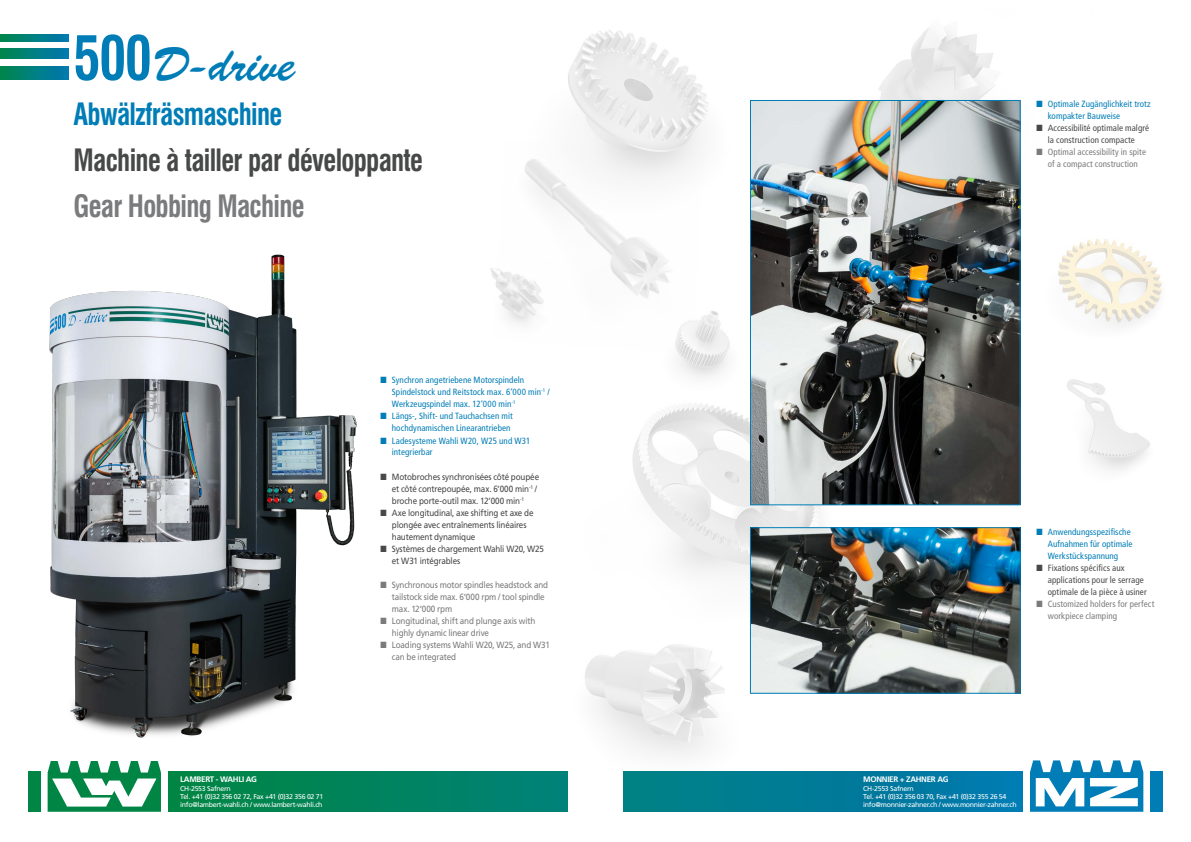
<style>
.page{position:relative;width:1191px;height:842px;background:#fff}
.page>*{position:absolute;margin:0;border:0;box-sizing:border-box;transform-origin:0 0}
.t1{font:48px "Brush Script BT";letter-spacing:.005em;color:#007db6}
.t2{font:700 condensed 30px "Swiss 721 BT";letter-spacing:-.025em;color:#474848;scale:.9 1}
.t3{font:700 condensed 30px "Swiss 721 BT";letter-spacing:-.025em;color:#007db6;scale:.9 1}
.t4{font:700 condensed 30px "Swiss 721 BT";letter-spacing:-.025em;color:#7a7b7c;scale:.9 1}
.t5{font:condensed 9px/12px "Frutiger";letter-spacing:.01em;color:#007db6}
.t6{font:9px/12px "Frutiger";letter-spacing:-.02em;color:#474848;scale:.9 1}
.t7{font:9px/12px "Frutiger";letter-spacing:-.02em;color:#7a7b7c;scale:.9 1}
.t8{font:condensed 9px/12px "Frutiger";letter-spacing:.005em;color:#474848;text-align:center}
.t9{font:condensed 9px/12px "Frutiger";letter-spacing:.005em;color:#7a7b7c;text-align:center}
.t10{font:700 8px "Frutiger";letter-spacing:-.04em;color:#fff}
.t11{font:7px/8.4px "Frutiger";letter-spacing:-.04em;color:#fff}
.s1{font-family:"Swiss 721 BT";font-weight:700;font-stretch:condensed;font-size:60px}
.s2{font-stretch:normal}
</style>
<div class="page">
<img style="left:1058px;top:239px;width:104px;height:87px">
<img style="left:579px;top:222px;width:90px;height:77px">
<img style="left:557px;top:634px;width:214px;height:165px">
<img style="left:525px;top:30px;width:183px;height:192px">
<img style="left:632px;top:404px;width:215px;height:230px">
<img style="left:878px;top:28px;width:143px;height:164px">
<svg style="left:0;top:35px;width:68px;height:6px"></svg>
<svg style="left:0;top:49px;width:68px;height:10px"></svg>
<svg style="left:0;top:67px;width:68px;height:13px"></svg>
<div style="left:168px;top:772px;width:399px;height:40px;background:linear-gradient(to right,#008541,#008178)"></div>
<div style="left:28px;top:772px;width:12px;height:40px;background:#008544"></div>
<svg style="left:48px;top:761px;width:113px;height:51px"></svg>
<div style="left:624px;top:772px;width:398px;height:40px;background:linear-gradient(to right,#008083,#0078af)"></div>
<div style="left:1151px;top:772px;width:11px;height:40px;background:#007db5"></div>
<svg style="left:1030px;top:760px;width:113px;height:52px"></svg>
<img style="left:752px;top:529px;width:266px;height:163px">
<div style="left:750px;top:527px;width:270px;height:167px;border:1px solid #007db6"></div>
<img style="left:752px;top:102px;width:266px;height:401px">
<div style="left:750px;top:100px;width:270px;height:405px;border:1px solid #007db6"></div>
<img style="left:49px;top:254px;width:308px;height:484px">
<img style="left:490px;top:268px;width:54px;height:56px">
<img style="left:675px;top:311px;width:55px;height:66px">
<img style="left:1067px;top:379px;width:83px;height:92px">
<h1 class="t1" style="left:74px;top:36px;width:223px"><span class="s1">500</span>D-drive</h1>
<h2 class="t3" style="left:74px;top:97px;width:233px">Abwälzfräsmaschine</h2>
<h2 class="t2" style="left:74px;top:142px;width:390px">Machine à tailler par développante</h2>
<h2 class="t4" style="left:74px;top:188px;width:258px">Gear Hobbing Machine</h2>
<p class="t10" style="left:180px;top:775px;width:78px">LAMBERT - WAHLI AG</p>
<p class="t11" style="left:180px;top:784px;width:145px">CH-2553 Safnern<br>Tel. +41 (0)32 356 02 72, Fax +41 (0)32 356 02 71 info@lambert-wahli.ch / www.lambert-wahli.ch</p>
<p class="t5" style="left:392px;top:374px;width:159px;text-indent:-11px">■ Synchron angetriebene Motorspindeln<br>Spindelstock und Reitstock max. 6‘000 min<sup>-1</sup> /<br>Werkzeugspindel max. 12‘000 min<sup>-1</sup></p>
<p class="t5" style="left:380px;top:410px;width:134px;text-align:right">■ Längs-, Shift- und Tauchachsen mit hochdynamischen Linearantrieben</p>
<p class="t5" style="left:392px;top:434px;width:140px;text-indent:-11px">■ Ladesysteme Wahli W20, W25 und W31 integrierbar</p>
<p class="t6" style="left:392px;top:470px;width:165px;text-indent:-11px">■ Motobroches synchronisées côté poupée et côté contrepoupée, max. 6’000 min<sup>-1</sup> / broche porte-outil max. 12’000 min<sup>-1</sup></p>
<p class="t6" style="left:392px;top:506px;width:159px;text-indent:-11px">■ Axe longitudinal, axe shifting et axe de plongée avec entraînements linéaires hautement dynamique</p>
<p class="t6" style="left:392px;top:542px;width:170px;text-indent:-11px">■ Systèmes de chargement Wahli W20, W25 et W31 intégrables</p>
<p class="t7" style="left:392px;top:578px;width:175px;text-indent:-11px">■ Synchronous motor spindles headstock and tailstock side max. 6‘000 rpm / tool spindle max. 12‘000 rpm</p>
<p class="t7" style="left:392px;top:614px;width:161px;text-indent:-11px">■ Longitudinal, shift and plunge axis with highly dynamic linear drive</p>
<p class="t7" style="left:392px;top:638px;width:177px;text-indent:-11px">■ Loading systems Wahli W20, W25, and W31 can be integrated</p>
<p class="t5" style="left:1047px;top:98px;width:104px;text-indent:-11px">■ Optimale Zugänglichkeit trotz kompakter Bauweise</p>
<p class="t8" style="left:1036px;top:122px;width:114px">■ <span class="s2">A</span>ccessibilité optimale malgré la construction compacte</p>
<p class="t9" style="left:1036px;top:146px;width:111px">■ Optimal accessibility in spite of a compact construction</p>
<p class="t5" style="left:1047px;top:526px;width:86px;text-indent:-11px">■ Anwendungsspezifische<br>Aufnahmen für optimale<br>Werkstückspannung</p>
<p class="t8" style="left:1047px;top:562px;width:100px;text-align:left;text-indent:-11px">■ Fixations spécifics aux applications pour le serrage optimale de la pièce à usiner</p>
<p class="t9" style="left:1047px;top:598px;width:108px;text-align:left;text-indent:-11px">■ Customized holders for perfect workpiece clamping</p>
<p class="t10" style="left:863px;top:775px;width:87px">MONNIER + ZAHNER AG</p>
<p class="t11" style="left:863px;top:784px;width:155px">CH-2553 Safnern<br>Tel. +41 (0)32 356 03 70, Fax +41 (0)32 355 26 54 info@monnier-zahner.ch / www.monnier-zahner.ch</p>
</div>
